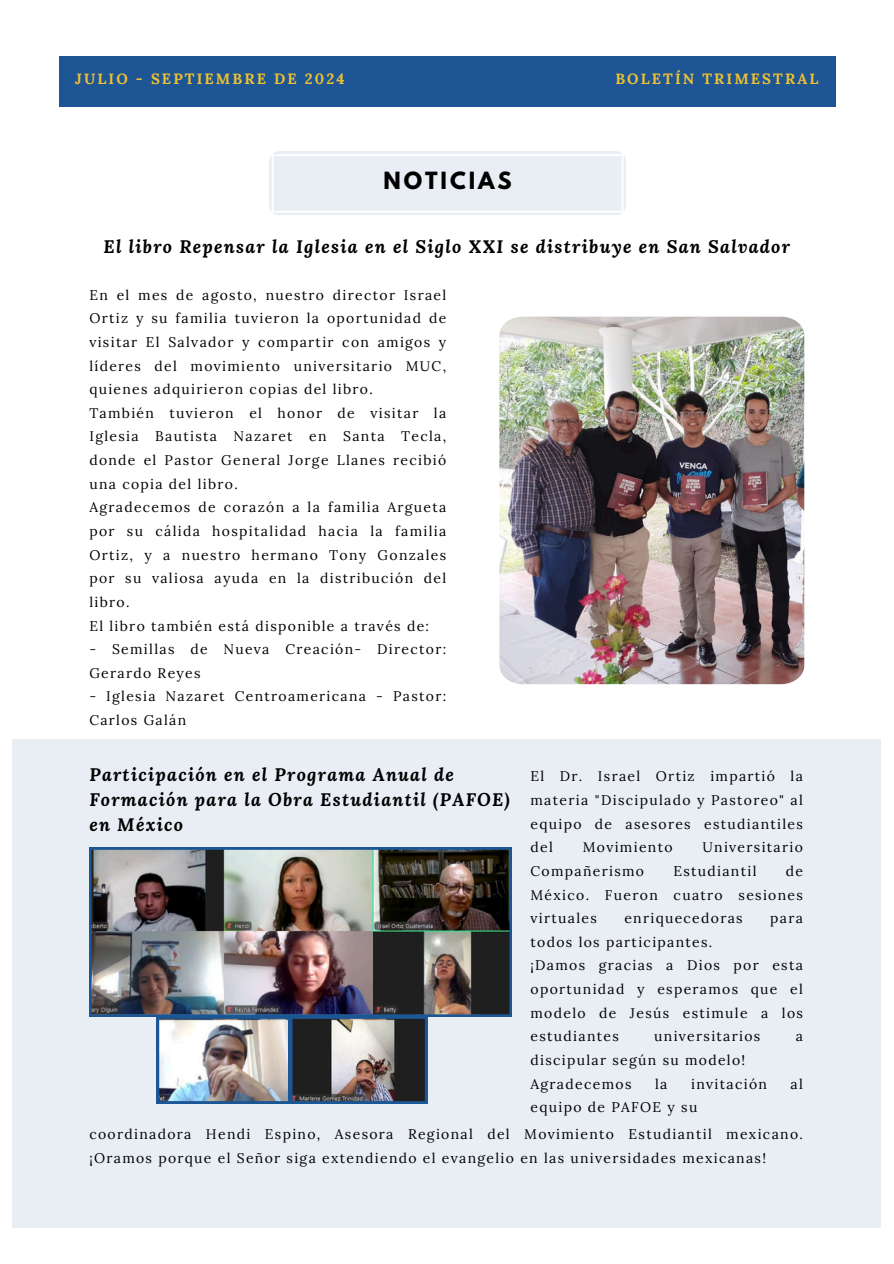
<style>
.page{position:relative;width:894px;height:1264px;background:#fff}
.page>*{position:absolute;margin:0;border:0;box-sizing:border-box;transform-origin:0 0}
.t1{font:700 21px "League Spartan";letter-spacing:.14em;color:#000}
.t2{font:italic 700 18px/24.8px "Lora";letter-spacing:.07em;color:#000}
.t3{font:700 14.85px "Lora";letter-spacing:.14em;color:#eec131}
.t4{font:13.95px/23.7px "Lora";letter-spacing:.095em;color:#000;text-align:justify}
</style>
<div class="page">
<div style="left:269px;top:151px;width:356px;height:64px;background:#e8eef4;border-radius:11px"></div>
<svg style="left:271px;top:154px;width:352px;height:59px"></svg>
<div style="left:59px;top:56px;width:776px;height:51px;background:#1e5595"></div>
<img style="left:499px;top:317px;width:305px;height:367px">
<div style="left:13px;top:739px;width:867px;height:488px;background:#e8eef4"></div>
<img style="left:89px;top:847px;width:422px;height:169px">
<img style="left:157px;top:1016px;width:270px;height:87px">
<p class="t3" style="left:75px;top:69px;width:271px">JULIO - SEPTIEMBRE DE 2024</p>
<p class="t3" style="left:615px;top:69px;width:204px">BOLETÍN TRIMESTRAL</p>
<h3 class="t1" style="left:383px;top:170px;width:130px">NOTICIAS</h3>
<p class="t2" style="left:103px;top:234px;width:688px">El libro Repensar la Iglesia en el Siglo XXI se distribuye en San Salvador</p>
<p class="t4" style="left:89px;top:283px;width:358px">En el mes de agosto, nuestro director Israel Ortiz y su familia tuvieron la oportunidad de visitar El Salvador y compartir con amigos y líderes del movimiento universitario MUC, quienes adquirieron copias del libro.</p>
<h1 class="t4" style="left:89px;top:401px;width:358px">También tuvieron el honor de visitar la Iglesia Bautista Nazaret en Santa Tecla, donde el Pastor General Jorge Llanes recibió una copia del libro.</h1>
<h2 class="t4" style="left:89px;top:495px;width:358px">Agradecemos de corazón a la familia Argueta por su cálida hospitalidad hacia la familia Ortiz, y a nuestro hermano Tony Gonzales por su valiosa ayuda en la distribución del libro.</h2>
<p class="t4" style="left:89px;top:613px;width:341px">El libro también está disponible a través de:</p>
<p class="t4" style="left:89px;top:637px;width:358px">- Semillas de Nueva Creación- Director:<br>Gerardo Reyes</p>
<p class="t4" style="left:89px;top:684px;width:358px">- Iglesia Nazaret Centroamericana - Pastor:<br>Carlos Galán</p>
<p class="t2" style="left:89px;top:762px;width:422px">Participación en el Programa Anual de<br>Formación para la Obra Estudiantil (PAFOE) en México</p>
<h2 class="t4" style="left:530px;top:764px;width:274px">El Dr. Israel Ortiz impartió la materia "Discipulado y Pastoreo" al equipo de asesores estudiantiles del</h2>
<h2 class="t4" style="left:582px;top:835px;width:91px">Movimiento</h2>
<h2 class="t4" style="left:702px;top:835px;width:102px">Universitario</h2>
<h2 class="t4" style="left:530px;top:858px;width:115px">Compañerismo</h2>
<h2 class="t4" style="left:673px;top:858px;width:85px">Estudiantil</h2>
<h2 class="t4" style="left:530px;top:858px;width:274px;text-indent:255px">de México. Fueron cuatro sesiones virtuales</h2>
<h2 class="t4" style="left:624px;top:906px;width:120px">enriquecedoras</h2>
<h2 class="t4" style="left:770px;top:906px;width:34px">para</h2>
<h2 class="t4" style="left:530px;top:929px;width:183px">todos los participantes.</h2>
<p class="t4" style="left:530px;top:953px;width:274px">¡Damos gracias a Dios por esta oportunidad y esperamos que el modelo de Jesús estimule a los estudiantes</p>
<p class="t4" style="left:654px;top:1024px;width:108px">universitarios</p>
<p class="t4" style="left:795px;top:1024px;width:9px">a</p>
<p class="t4" style="left:530px;top:1047px;width:216px">discipular según su modelo!</p>
<p class="t4" style="left:530px;top:1071px;width:102px">Agradecemos</p>
<p class="t4" style="left:655px;top:1071px;width:14px">la</p>
<p class="t4" style="left:691px;top:1071px;width:77px">invitación</p>
<p class="t4" style="left:790px;top:1071px;width:14px">al</p>
<p class="t4" style="left:530px;top:1095px;width:168px">equipo de PAFOE y su</p>
<p class="t4" style="left:89px;top:1122px;width:714px">coordinadora Hendi Espino, Asesora Regional del Movimiento Estudiantil mexicano. ¡Oramos porque el Señor siga extendiendo el evangelio en las universidades mexicanas!</p>
</div>
